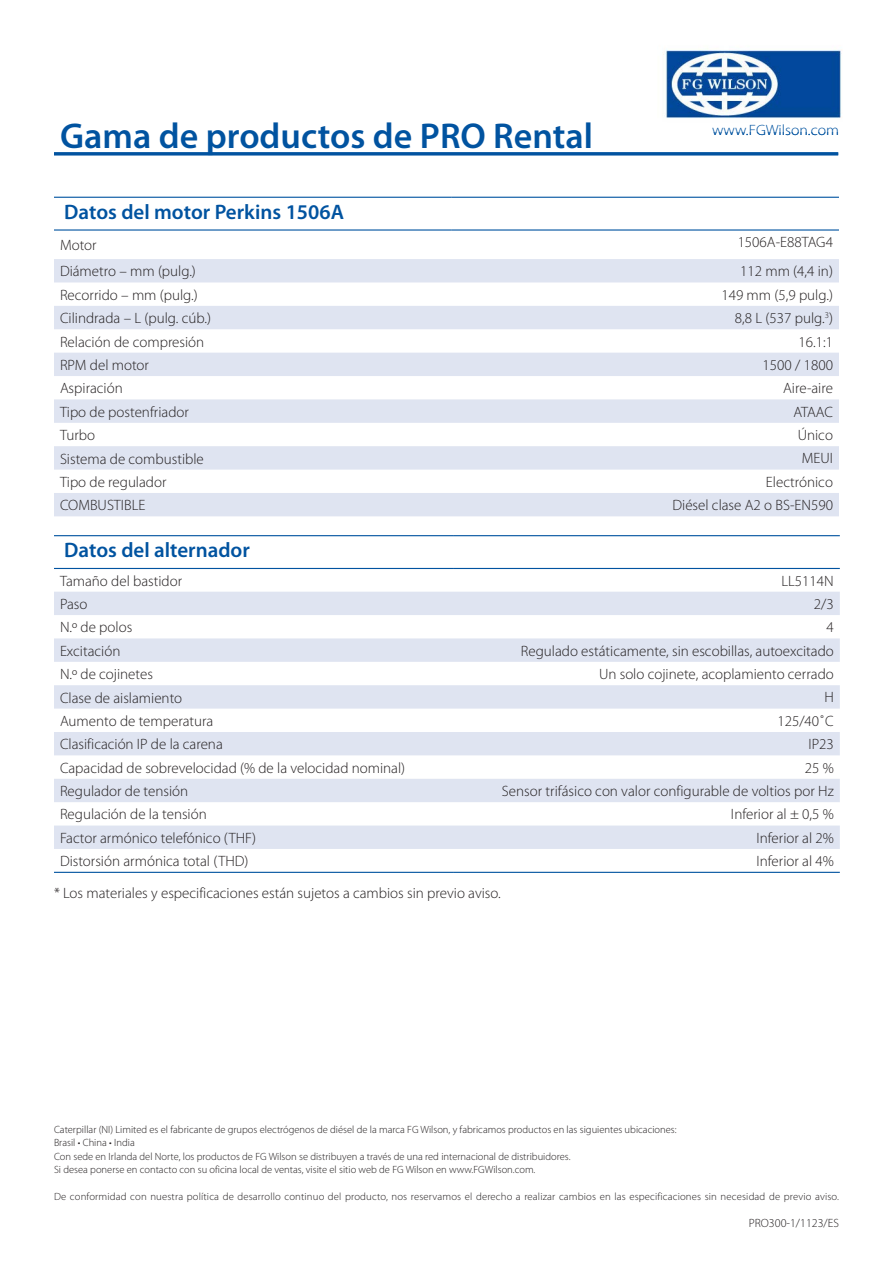
<style>
.page{position:relative;width:893px;height:1263px;background:#fff}
.page>*{position:absolute;margin:0;border:0;box-sizing:border-box;transform-origin:0 0}
.t1{font:600 36px "Myriad Pro";color:#0153a0}
._6_-_Table_Title{font:600 21px "Myriad Pro";color:#0153a0}
._7__Table_Text{font:300 15px "Myriad Pro";color:#231f20}
.t2{font:300 15px "Myriad Pro";color:#0153a0;scale:1.05 1}
.t3{font:300 12px "Myriad Pro";color:#231f20}
.t4{font:300 10.5px/13.5px "Myriad Pro";color:#231f20}
</style>
<div class="page">
<img style="left:663px;top:50px;width:179px;height:68px">
<hr style="left:54px;top:152px;width:784px;height:3px;background:#0153a0">
<svg style="left:54px;top:259px;width:785px;height:257px;fill:#dfe4f1"></svg>
<hr style="left:54px;top:197px;width:398px;height:1px;background:#0153a0">
<hr style="left:452px;top:197px;width:387px;height:1px;background:#0153a0">
<hr style="left:54px;top:229px;width:398px;height:2px;background:#0153a0">
<hr style="left:452px;top:229px;width:387px;height:2px;background:#0153a0">
<svg style="left:54px;top:592px;width:786px;height:257px;fill:#dfe4f1"></svg>
<hr style="left:54px;top:535px;width:399px;height:1px;background:#0153a0">
<hr style="left:453px;top:535px;width:387px;height:1px;background:#0153a0">
<hr style="left:54px;top:568px;width:399px;height:1px;background:#0153a0">
<hr style="left:453px;top:568px;width:387px;height:1px;background:#0153a0">
<hr style="left:54px;top:872px;width:399px;height:1px;background:#0153a0">
<hr style="left:453px;top:872px;width:387px;height:1px;background:#0153a0">
<h1 class="t1" style="left:60px;top:113px;width:535px">Gama de productos de PRO Rental</h1>
<p class="t2" style="left:712px;top:121px;width:122px">www.FGWilson.com</p>
<p class="_6_-_Table_Title" style="left:64px;top:199px;width:281px">Datos del motor Perkins 1506A</p>
<p class="_7__Table_Text" style="left:60px;top:237px;width:38px">Motor</p>
<p class="_7__Table_Text" style="left:738px;top:234px;width:97px">1506A-E88TAG4</p>
<p class="_7__Table_Text" style="left:60px;top:263px;width:137px">Diámetro – mm (pulg.)</p>
<p class="_7__Table_Text" style="left:740px;top:263px;width:94px">112 mm (4,4 in)</p>
<p class="_7__Table_Text" style="left:60px;top:287px;width:139px">Recorrido – mm (pulg.)</p>
<p class="_7__Table_Text" style="left:721px;top:286px;width:113px">149 mm (5,9 pulg.)</p>
<p class="_7__Table_Text" style="left:60px;top:310px;width:152px">Cilindrada – L (pulg. cúb.)</p>
<p class="_7__Table_Text" style="left:735px;top:310px;width:99px">8,8 L (537 pulg.<sup>3</sup>)</p>
<p class="_7__Table_Text" style="left:60px;top:333px;width:146px">Relación de compresión</p>
<p class="_7__Table_Text" style="left:798px;top:333px;width:36px">16.1:1</p>
<p class="_7__Table_Text" style="left:60px;top:357px;width:91px">RPM del motor</p>
<p class="_7__Table_Text" style="left:763px;top:357px;width:72px">1500 / 1800</p>
<p class="_7__Table_Text" style="left:60px;top:380px;width:64px">Aspiración</p>
<p class="_7__Table_Text" style="left:783px;top:380px;width:51px">Aire-aire</p>
<p class="_7__Table_Text" style="left:60px;top:403px;width:130px">Tipo de postenfriador</p>
<p class="_7__Table_Text" style="left:793px;top:403px;width:41px">ATAAC</p>
<p class="_7__Table_Text" style="left:60px;top:427px;width:37px">Turbo</p>
<p class="_7__Table_Text" style="left:798px;top:427px;width:37px">Único</p>
<p class="_7__Table_Text" style="left:60px;top:450px;width:145px">Sistema de combustible</p>
<p class="_7__Table_Text" style="left:802px;top:450px;width:33px">MEUI</p>
<p class="_7__Table_Text" style="left:60px;top:474px;width:108px">Tipo de regulador</p>
<p class="_7__Table_Text" style="left:766px;top:474px;width:69px">Electrónico</p>
<p class="_7__Table_Text" style="left:60px;top:497px;width:87px">COMBUSTIBLE</p>
<p class="_7__Table_Text" style="left:672px;top:497px;width:162px">Diésel clase A2 o BS-EN590</p>
<p class="_6_-_Table_Title" style="left:64px;top:537px;width:187px">Datos del alternador</p>
<p class="_7__Table_Text" style="left:60px;top:572px;width:124px">Tamaño del bastidor</p>
<p class="_7__Table_Text" style="left:781px;top:572px;width:54px">LL5114N</p>
<p class="_7__Table_Text" style="left:60px;top:596px;width:29px">Paso</p>
<p class="_7__Table_Text" style="left:814px;top:596px;width:21px">2/3</p>
<p class="_7__Table_Text" style="left:60px;top:619px;width:74px">N.º de polos</p>
<p class="_7__Table_Text" style="left:826px;top:619px;width:9px">4</p>
<p class="_7__Table_Text" style="left:60px;top:642px;width:62px">Excitación</p>
<p class="_7__Table_Text" style="left:521px;top:642px;width:314px">Regulado estáticamente, sin escobillas, autoexcitado</p>
<p class="_7__Table_Text" style="left:60px;top:666px;width:94px">N.º de cojinetes</p>
<p class="_7__Table_Text" style="left:599px;top:666px;width:236px">Un solo cojinete, acoplamiento cerrado</p>
<p class="_7__Table_Text" style="left:60px;top:689px;width:124px">Clase de aislamiento</p>
<p class="_7__Table_Text" style="left:824px;top:689px;width:11px">H</p>
<p class="_7__Table_Text" style="left:60px;top:713px;width:155px">Aumento de temperatura</p>
<p class="_7__Table_Text" style="left:777px;top:713px;width:58px">125/40˚C</p>
<p class="_7__Table_Text" style="left:60px;top:736px;width:164px">Clasificación IP de la carena</p>
<p class="_7__Table_Text" style="left:808px;top:736px;width:27px">IP23</p>
<p class="_7__Table_Text" style="left:60px;top:759px;width:347px">Capacidad de sobrevelocidad (% de la velocidad nominal)</p>
<p class="_7__Table_Text" style="left:805px;top:759px;width:30px">25 %</p>
<p class="_7__Table_Text" style="left:60px;top:783px;width:130px">Regulador de tensión</p>
<p class="_7__Table_Text" style="left:502px;top:783px;width:333px">Sensor trifásico con valor configurable de voltios por Hz</p>
<p class="_7__Table_Text" style="left:60px;top:806px;width:148px">Regulación de la tensión</p>
<p class="_7__Table_Text" style="left:731px;top:806px;width:104px">Inferior al ± 0,5 %</p>
<p class="_7__Table_Text" style="left:60px;top:830px;width:198px">Factor armónico telefónico (THF)</p>
<p class="_7__Table_Text" style="left:756px;top:829px;width:79px">Inferior al 2%</p>
<p class="_7__Table_Text" style="left:60px;top:853px;width:190px">Distorsión armónica total (THD)</p>
<p class="_7__Table_Text" style="left:756px;top:853px;width:79px">Inferior al 4%</p>
<p class="_7__Table_Text" style="left:54px;top:884px;width:448px">* Los materiales y especificaciones están sujetos a cambios sin previo aviso.</p>
<p class="t4" style="left:54px;top:1123px;width:624px">Caterpillar (NI) Limited es el fabricante de grupos electrógenos de diésel de la marca FG Wilson, y fabricamos productos en las siguientes ubicaciones:<br>Brasil • China • India<br>Con sede en Irlanda del Norte, los productos de FG Wilson se distribuyen a través de una red internacional de distribuidores.<br>Si desea ponerse en contacto con su oficina local de ventas, visite el sitio web de FG Wilson en www.FGWilson.com.</p>
<p class="t4" style="left:54px;top:1190px;width:787px">De conformidad con nuestra política de desarrollo continuo del producto, nos reservamos el derecho a realizar cambios en las especificaciones sin necesidad de previo aviso.</p>
<p class="t3" style="left:749px;top:1217px;width:92px">PRO300-1/1123/ES</p>
</div>
